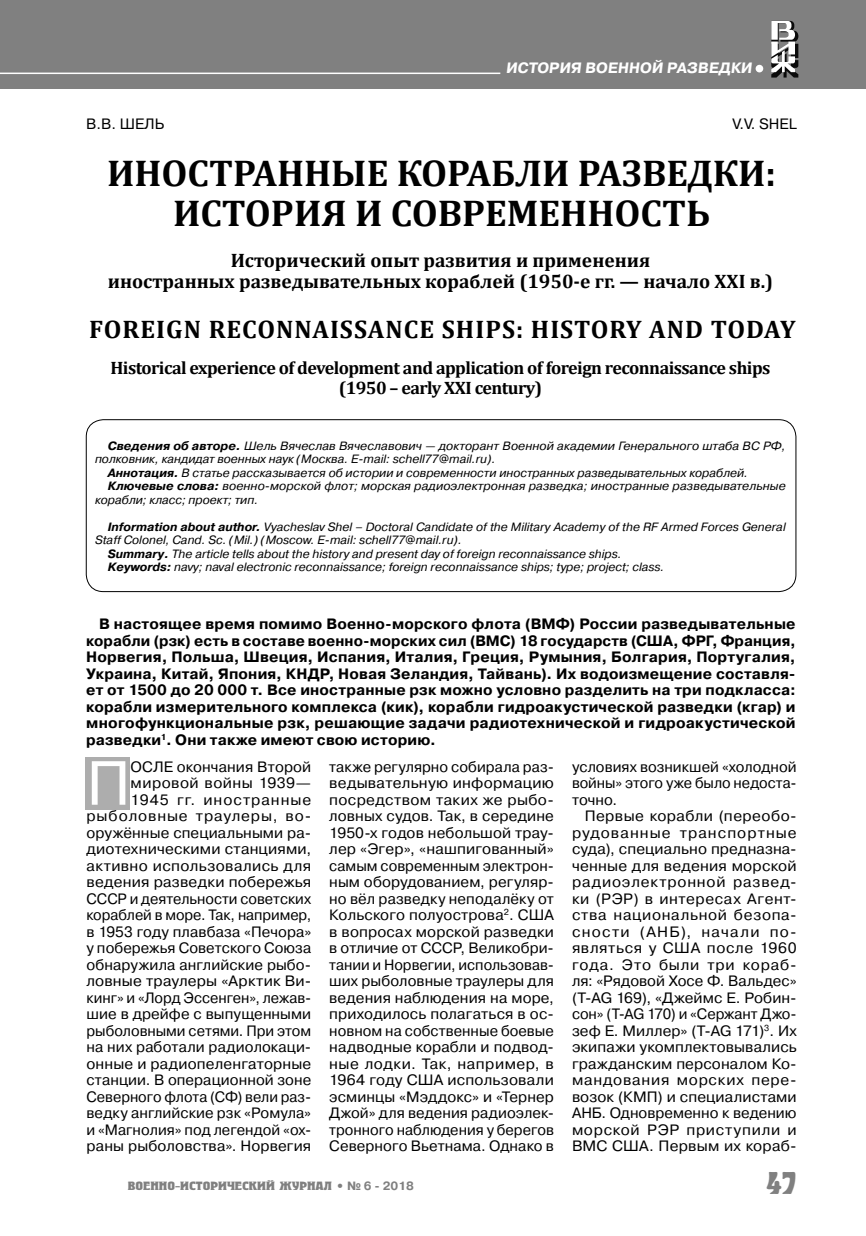
<style>
.page{position:relative;width:866px;height:1236px;background:#fff}
.page>*{position:absolute;margin:0;border:0;box-sizing:border-box;transform-origin:0 0}
.t1{font:62.1px "Pragmatica C";color:#fff}
.t2{font:700 37.5px/40.5px "Cambria";color:#000;text-align:center}
.t3{font:700 31.5px "Herold C";color:#808080}
.t4{font:700 25.5px "Cambria";letter-spacing:.04em;color:#000}
.t5{font:700 19.5px/21px "Cambria";color:#000;text-align:center}
.t6{font:700 18px/19.5px "Cambria";letter-spacing:-.03em;color:#000;text-align:center}
.t7{font:15px/16.5px "Pragmatica C";letter-spacing:.005em;color:#000;text-align:justify}
.t8{font:700 15px/16.5px "Pragmatica C";letter-spacing:.015em;color:#000;text-align:justify}
.t9{font:700 15px "Pragmatica C";color:#fff}
.t10{font:italic 12px "Pragmatica C";color:#000}
.t11{font:700 12px "Herold C";color:#808080;scale:1.2 1}
.s1{font-weight:700}
.s2{font-family:"Pragmatica C"}
</style>
<div class="page">
<div style="left:0;top:0;width:866px;height:88px;background:#808080"></div>
<div style="left:755px;top:65px;width:8px;height:7px;background:#fff;border-radius:50%"></div>
<svg style="left:771px;top:21px;width:27px;height:57px"></svg>
<div style="left:86px;top:757px;width:44px;height:53px;background:#adadad"></div>
<hr style="left:0;top:73px;width:500px;height:1px;background:#fff">
<div style="left:86px;top:419px;width:710px;height:173px;border:1px solid #000;border-radius:17px"></div>
<p class="t9" style="left:506px;top:62px;width:249px">ИСТОРИЯ ВОЕННОЙ РАЗВЕДКИ</p>
<p class="t7" style="left:86px;top:116px;width:80px">В.В. ШЕЛЬ</p>
<p class="t7" style="left:732px;top:116px;width:66px">V.V. SHEL</p>
<h2 class="t2" style="left:107px;top:152px;width:670px">ИНОСТРАННЫЕ КОРАБЛИ РАЗВЕДКИ:<br>ИСТОРИЯ И СОВРЕМЕННОСТЬ</h2>
<h3 class="t5" style="left:108px;top:249px;width:667px">Исторический опыт развития и применения<br>иностранных разведывательных кораблей (1950-е гг. — начало XXI в.)</h3>
<h3 class="t4" style="left:89px;top:314px;width:707px">FOREIGN RECONNAISSANCE SHIPS: HISTORY AND TODAY</h3>
<p class="t6" style="left:110px;top:358px;width:661px">Historical experience of development and application of foreign reconnaissance ships (1950 – early XXI century)</p>
<p class="t10" style="left:108px;top:441px;width:679px"><span class="s1">Сведения об авторе.</span> Шель Вячеслав Вячеславович — докторант Военной академии Генерального штаба ВС РФ,</p>
<p class="t10" style="left:95px;top:454px;width:402px">полковник, кандидат военных наук (Москва. E-mail: schell77@mail.ru).</p>
<p class="t10" style="left:108px;top:468px;width:642px"><span class="s1">Аннотация.</span> В статье рассказывается об истории и современности иностранных разведывательных кораблей.</p>
<p class="t10" style="left:108px;top:481px;width:679px"><span class="s1">Ключевые слова:</span> военно-морской флот; морская радиоэлектронная разведка; иностранные разведывательные</p>
<p class="t10" style="left:95px;top:495px;width:165px">корабли; класс; проект; тип.</p>
<p class="t10" style="left:108px;top:522px;width:679px"><span class="s1">Information about author.</span> Vyacheslav Shel – Doctoral Candidate of the Military Academy of the RF Armed Forces General</p>
<p class="t10" style="left:95px;top:535px;width:368px">Staff Colonel, Cand. Sc. (Mil.) (Moscow. E-mail: schell77@mail.ru).</p>
<p class="t10" style="left:108px;top:549px;width:515px"><span class="s1">Summary.</span> The article tells about the history and present day of foreign reconnaissance ships.</p>
<p class="t10" style="left:108px;top:562px;width:558px"><span class="s1">Keywords:</span> navy; naval electronic reconnaissance; foreign reconnaissance ships; type; project; class.</p>
<p class="t8" style="left:86px;top:617px;width:711px;text-indent:13px">В настоящее время помимо Военно-морского флота (ВМФ) России разведывательные корабли (рзк) есть в составе военно-морских сил (ВМС) 18 государств (США, ФРГ, Франция, Норвегия, Польша, Швеция, Испания, Италия, Греция, Румыния, Болгария, Португалия, Украина, Китай, Япония, КНДР, Новая Зеландия, Тайвань). Их водоизмещение составля&shy;ет от 1500 до 20 000 т. Все иностранные рзк можно условно разделить на три подкласса: корабли измерительного комплекса (кик), корабли гидроакустической разведки (кгар) и многофункциональные рзк, решающие задачи радиотехнической и гидроакустической разведки<sup>1</sup>. Они также имеют свою историю.</p>
<p class="t7" style="left:86px;top:759px;width:226px;text-align:right">ОСЛЕ окончания Второй мировой войны 1939—<br>1945 гг. иностранные рыболовные траулеры, во&shy;оружённые специальными ра&shy;диотехническими станциями, активно использовались для ведения разведки побережья<br>СССР и деятельности советских кораблей в море. Так, например, в 1953 году плавбаза «Печора» у побережья Советского Союза обнаружила английские рыбо&shy;ловные траулеры «Арктик Ви&shy;кинг» и «Лорд Эссенген», лежав&shy;шие в дрейфе с выпущенными рыболовными сетями. При этом на них работали радиолокаци&shy;онные и радиопеленгаторные станции. В операционной зоне<br>Северного флота (СФ) вели раз&shy;ведку английские рзк «Ромула» и «Магнолия» под легендой «ох&shy;раны рыболовства». Норвегия</p>
<p class="t7" style="left:329px;top:759px;width:226px">также регулярно собирала раз&shy;ведывательную информацию посредством таких же рыбо&shy;ловных судов. Так, в середине 1950-х годов небольшой трау&shy;лер «Эгер», «нашпигованный» самым современным электрон&shy;ным оборудованием, регуляр&shy;но вёл разведку неподалёку от Кольского полуострова<sup>2</sup>. США в вопросах морской разведки в отличие от СССР, Великобри&shy;тании и Норвегии, использовав&shy;ших рыболовные траулеры для ведения наблюдения на море, приходилось полагаться в ос&shy;новном на собственные боевые надводные корабли и подвод&shy;ные лодки. Так, например, в 1964 году США использовали эсминцы «Мэддокс» и «Тернер Джой» для ведения радиоэлек&shy;тронного наблюдения у берегов Северного Вьетнама. Однако в</p>
<p class="t7" style="left:572px;top:759px;width:226px">условиях возникшей «холодной войны» этого уже было недоста&shy;точно.</p>
<h1 class="t1" style="left:86px;top:760px;width:46px">П</h1>
<p class="t7" style="left:572px;top:809px;width:226px;text-indent:13px">Первые корабли (переобо&shy;рудованные транспортные суда), специально предназна&shy;ченные для ведения морской радиоэлектронной развед&shy;ки (РЭР) в интересах Агент&shy;ства национальной безопа&shy;сности (АНБ), начали по&shy;являться у США после 1960 года. Это были три кораб&shy;ля: «Рядовой Хосе Ф. Вальдес» (Т-AG 169), «Джеймс Е. Робин&shy;сон» (Т-AG 170) и «Сержант Джо&shy;зеф Е. Миллер» (Т-AG 171)<sup>3</sup>. Их экипажи укомплектовывались гражданским персоналом Ко&shy;мандования морских пере&shy;возок (КМП) и специалистами АНБ. Одновременно к ведению морской РЭР приступили и ВМС США. Первым их кораб-</p>
<p class="t11" style="left:128px;top:1179px;width:240px">ВОЕННО-ИСТОРИЧЕСКИЙ ЖУРНАЛ <span class="s2">• № 6 - 2018</span></p>
<h3 class="t3" style="left:766px;top:1164px;width:32px">47</h3>
</div>
